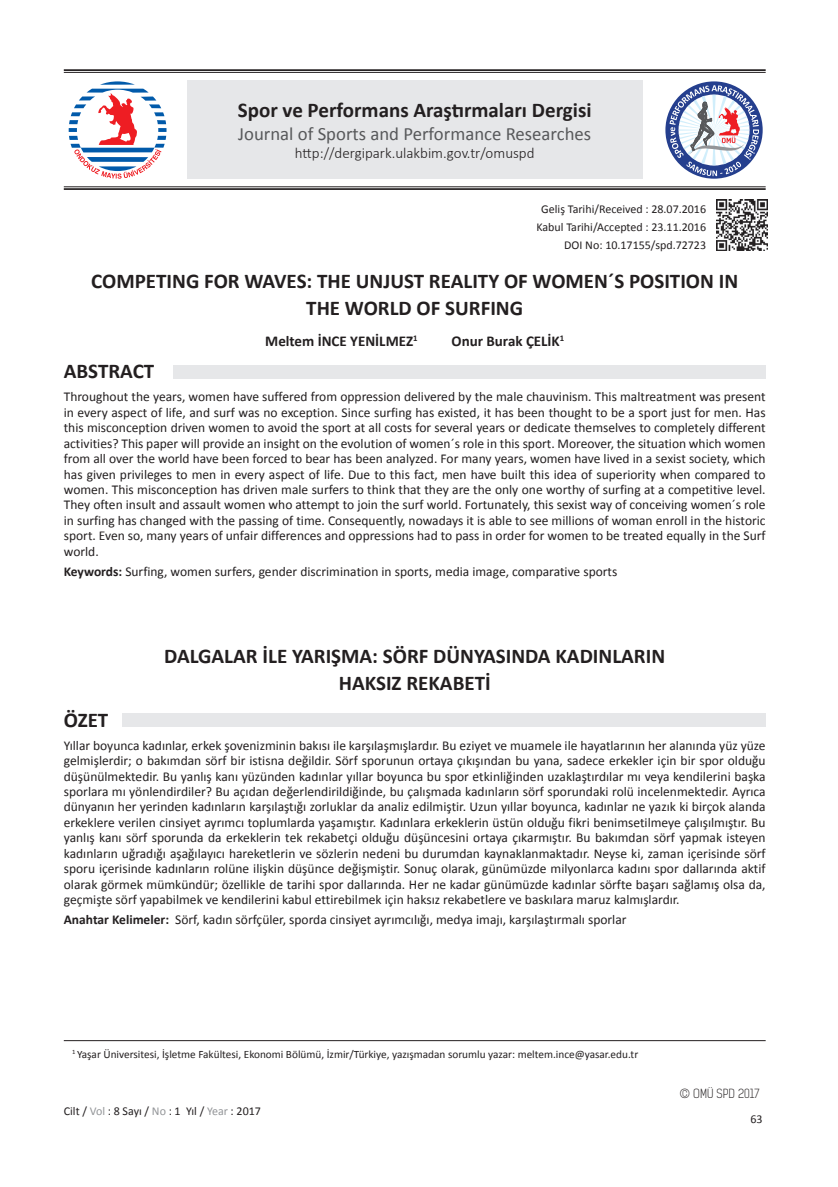
<style>
.page{position:relative;width:838px;height:1187px;background:#fff}
.page>*{position:absolute;margin:0;border:0;box-sizing:border-box;transform-origin:0 0}
.t1{font:700 21px "Calibri";color:#231f20}
.t2{font:18.75px "Calibri";color:#57585a}
.t3{font:300 15px "Calibri";color:#231f20}
.t4{font:700 15px "Calibri";color:#231f20}
.t5{font:13.5px/15.5px "Calibri";color:#231f20;text-align:justify}
.t6{font:12px "Calibri";color:#231f20}
.t7{font:300 12px "Kelson Sans";color:#231f20}
.t8{font:11.25px "Calibri";color:#231f20}
.s1{font-weight:700}
.s2{color:#939598}
</style>
<div class="page">
<div style="left:187px;top:80px;width:455px;height:99px;background:#e6e7e9"></div>
<hr style="left:64px;top:188px;width:701px;height:2px;background:#231f20">
<hr style="left:64px;top:186px;width:701px;height:1px;background:#231f20">
<hr style="left:64px;top:69px;width:701px;height:2px;background:#231f20">
<hr style="left:64px;top:72px;width:701px;height:1px;background:#231f20">
<svg style="left:665px;top:81px;width:97px;height:98px"></svg>
<svg style="left:669px;top:85px;width:90px;height:91px"></svg>
<svg style="left:69px;top:81px;width:97px;height:98px"></svg>
<hr style="left:64px;top:1040px;width:701px;height:1px;background:#231f20">
<div style="left:173px;top:364px;width:592px;height:14px;background:#e6e7e9"></div>
<div style="left:123px;top:713px;width:642px;height:13px;background:#e6e7e9"></div>
<img style="left:717px;top:200px;width:50px;height:50px">
<h1 class="t1" style="left:238px;top:95px;width:355px">Spor ve Performans Araştırmaları Dergisi</h1>
<h2 class="t2" style="left:238px;top:121px;width:354px">Journal of Sports and Performance Researches</h2>
<p class="t3" style="left:295px;top:144px;width:241px">http://dergipark.ulakbim.gov.tr/omuspd</p>
<p class="t6" style="left:541px;top:201px;width:166px">Geliş Tarihi/Received : 28.07.2016</p>
<p class="t6" style="left:536px;top:219px;width:171px">Kabul Tarihi/Accepted : 23.11.2016</p>
<p class="t6" style="left:564px;top:237px;width:143px">DOI No: 10.17155/spd.72723</p>
<p class="t1" style="left:91px;top:266px;width:648px">COMPETING FOR WAVES: THE UNJUST REALITY OF WOMEN´S POSITION IN</p>
<p class="t1" style="left:306px;top:293px;width:218px">THE WORLD OF SURFING</p>
<p class="t4" style="left:265px;top:330px;width:154px">Meltem İNCE YENİLMEZ<sup>1</sup></p>
<p class="t4" style="left:451px;top:330px;width:114px">Onur Burak ÇELİK<sup>1</sup></p>
<p class="t1" style="left:64px;top:356px;width:92px">ABSTRACT</p>
<p class="t5" style="left:64px;top:388px;width:703px">Throughout the years, women have suffered from oppression delivered by the male chauvinism. This maltreatment was present in every aspect of life, and surf was no exception. Since surfing has existed, it has been thought to be a sport just for men. Has this misconception driven women to avoid the sport at all costs for several years or dedicate themselves to completely different activities? This paper will provide an insight on the evolution of women´s role in this sport. Moreover, the situation which women from all over the world have been forced to bear has been analyzed. For many years, women have lived in a sexist society, which has given privileges to men in every aspect of life. Due to this fact, men have built this idea of superiority when compared to women. This misconception has driven male surfers to think that they are the only one worthy of surfing at a competitive level.<br>They often insult and assault women who attempt to join the surf world. Fortunately, this sexist way of conceiving women´s role in surfing has changed with the passing of time. Consequently, nowadays it is able to see millions of woman enroll in the historic sport. Even so, many years of unfair differences and oppressions had to pass in order for women to be treated equally in the Surf world.</p>
<p class="t5" style="left:64px;top:563px;width:555px"><span class="s1">Keywords:</span> Surfing, women surfers, gender discrimination in sports, media image, comparative sports</p>
<p class="t1" style="left:164px;top:641px;width:502px">DALGALAR İLE YARIŞMA: SÖRF DÜNYASINDA KADINLARIN</p>
<p class="t1" style="left:339px;top:668px;width:153px">HAKSIZ REKABETİ</p>
<p class="t1" style="left:64px;top:704px;width:46px">ÖZET</p>
<p class="t5" style="left:64px;top:737px;width:703px">Yıllar boyunca kadınlar, erkek şovenizminin bakısı ile karşılaşmışlardır. Bu eziyet ve muamele ile hayatlarının her alanında yüz yüze gelmişlerdir; o bakımdan sörf bir istisna değildir. Sörf sporunun ortaya çıkışından bu yana, sadece erkekler için bir spor olduğu düşünülmektedir. Bu yanlış kanı yüzünden kadınlar yıllar boyunca bu spor etkinliğinden uzaklaştırdılar mı veya kendilerini başka sporlara mı yönlendirdiler? Bu açıdan değerlendirildiğinde, bu çalışmada kadınların sörf sporundaki rolü incelenmektedir. Ayrıca dünyanın her yerinden kadınların karşılaştığı zorluklar da analiz edilmiştir. Uzun yıllar boyunca, kadınlar ne yazık ki birçok alanda erkeklere verilen cinsiyet ayrımcı toplumlarda yaşamıştır. Kadınlara erkeklerin üstün olduğu fikri benimsetilmeye çalışılmıştır. Bu yanlış kanı sörf sporunda da erkeklerin tek rekabetçi olduğu düşüncesini ortaya çıkarmıştır. Bu bakımdan sörf yapmak isteyen kadınların uğradığı aşağılayıcı hareketlerin ve sözlerin nedeni bu durumdan kaynaklanmaktadır. Neyse ki, zaman içerisinde sörf sporu içerisinde kadınların rolüne ilişkin düşünce değişmiştir. Sonuç olarak, günümüzde milyonlarca kadını spor dallarında aktif olarak görmek mümkündür; özellikle de tarihi spor dallarında. Her ne kadar günümüzde kadınlar sörfte başarı sağlamış olsa da, geçmişte sörf yapabilmek ve kendilerini kabul ettirebilmek için haksız rekabetlere ve baskılara maruz kalmışlardır.</p>
<p class="t5" style="left:64px;top:911px;width:564px"><span class="s1">Anahtar Kelimeler:</span> Sörf, kadın sörfçüler, sporda cinsiyet ayrımcılığı, medya imajı, karşılaştırmalı sporlar</p>
<p class="t8" style="left:72px;top:1045px;width:567px"><sup>1</sup> Yaşar Üniversitesi, İşletme Fakültesi, Ekonomi Bölümü, İzmir/Türkiye, yazışmadan sorumlu yazar: meltem.ince@yasar.edu.tr</p>
<p class="t6" style="left:64px;top:1102px;width:199px">Cilt / <span class="s2">Vol</span> : 8 Sayı / <span class="s2">No</span> : 1 Yıl / <span class="s2">Year</span> : 2017</p>
<p class="t7" style="left:679px;top:1086px;width:82px">© OMÜ SPD 2017</p>
<p class="t6" style="left:750px;top:1110px;width:14px">63</p>
</div>
